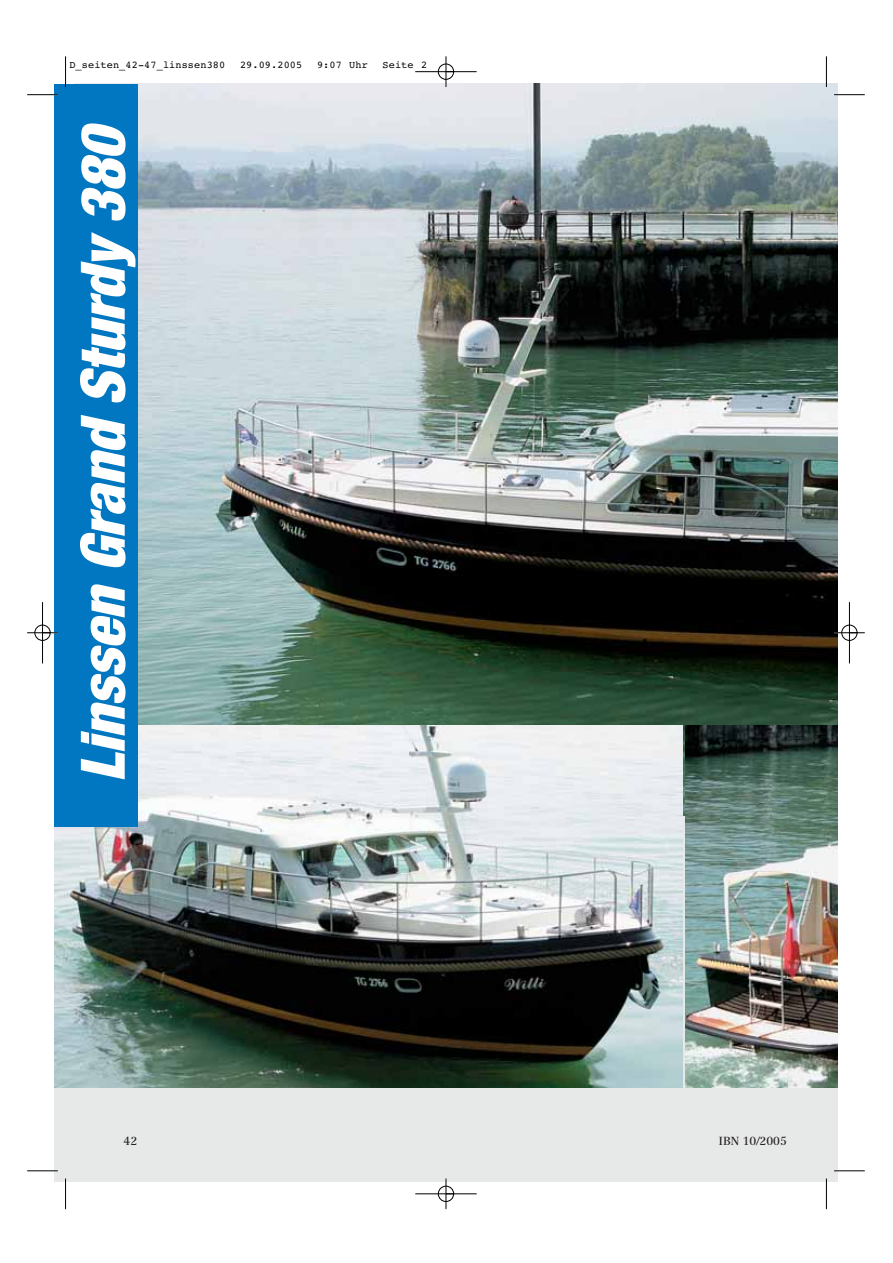
<style>
.page{position:relative;width:893px;height:1263px;background:#fff}
.page>*{position:absolute;margin:0;border:0;box-sizing:border-box;transform-origin:0 0}
.t1{font:italic 900 condensed 61.35px "Helvetica Neue";color:#fff}
.t2{font:11.55px "Centennial";color:#231f20}
.t3{font:10.2px "Courier";letter-spacing:.01em;color:#000}
</style>
<div class="page">
<div style="left:55px;top:84px;width:782px;height:1098px;background:#e7e8e8"></div>
<img style="left:138px;top:84px;width:699px;height:732px">
<img style="left:55px;top:725px;width:627px;height:362px">
<div style="left:55px;top:84px;width:83px;height:743px;background:#0077c0"></div>
<img style="left:685px;top:725px;width:152px;height:362px">
<hr style="left:65px;top:56px;width:1px;height:31px;background:#000">
<hr style="left:27px;top:94px;width:31px;height:1px;background:#000">
<hr style="left:826px;top:56px;width:1px;height:31px;background:#000">
<hr style="left:834px;top:94px;width:30px;height:1px;background:#000">
<hr style="left:65px;top:1179px;width:1px;height:30px;background:#000">
<hr style="left:27px;top:1171px;width:31px;height:1px;background:#000">
<hr style="left:826px;top:1179px;width:1px;height:30px;background:#000">
<hr style="left:834px;top:1171px;width:30px;height:1px;background:#000">
<hr style="left:27px;top:632px;width:31px;height:1px;background:#fff">
<hr style="left:834px;top:632px;width:30px;height:1px;background:#fff">
<hr style="left:415px;top:71px;width:61px;height:1px;background:#000">
<hr style="left:415px;top:1194px;width:61px;height:1px;background:#000">
<hr style="left:42px;top:602px;width:1px;height:61px;background:#000">
<hr style="left:849px;top:602px;width:1px;height:61px;background:#000">
<hr style="left:445px;top:56px;width:1px;height:31px;background:#000">
<hr style="left:445px;top:1178px;width:1px;height:31px;background:#000">
<hr style="left:27px;top:633px;width:31px;height:1px;background:#000">
<hr style="left:834px;top:633px;width:30px;height:1px;background:#000">
<div style="left:438px;top:64px;width:16px;height:16px;border:1px solid #000;border-radius:50%"></div>
<div style="left:438px;top:1186px;width:16px;height:16px;border:1px solid #000;border-radius:50%"></div>
<div style="left:35px;top:625px;width:15px;height:16px;border:1px solid #000;border-radius:50%"></div>
<div style="left:841px;top:625px;width:16px;height:16px;border:1px solid #000;border-radius:50%"></div>
<p class="t3" style="left:69px;top:61px;width:157px">D_seiten_42-47_linssen380</p>
<p class="t3" style="left:240px;top:61px;width:64px">29.09.2005</p>
<p class="t3" style="left:317px;top:61px;width:52px">9:07 Uhr</p>
<p class="t3" style="left:382px;top:61px;width:46px">Seite 2</p>
<h1 class="t1" style="left:81px;top:782px;width:655px;rotate:-90deg">Linssen Grand Sturdy 380</h1>
<p class="t2" style="left:123px;top:1136px;width:15px">42</p>
<p class="t2" style="left:719px;top:1136px;width:69px">IBN 10/2005</p>
</div>
